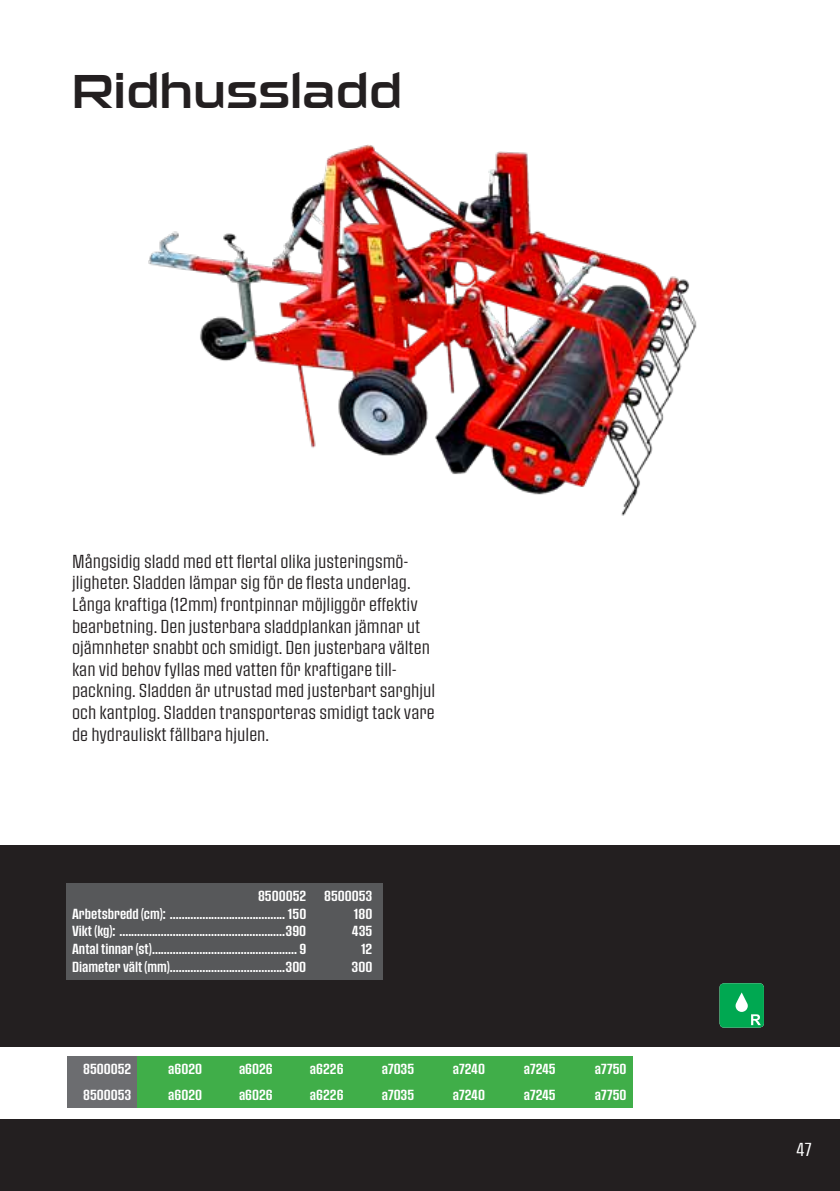
<style>
.page{position:relative;width:840px;height:1191px;background:#fff}
.page>*{position:absolute;margin:0;border:0;box-sizing:border-box;transform-origin:0 0}
.t1{font:48px "Sui Generis Rg";color:#231f20}
.t2{font:18px/21.6px "Pressio No.41";color:#231f20}
.t3{font:18px "Pressio No.41";color:#fff}
.t4{font:14px "Pressio No.43";color:#fff}
</style>
<div class="page">
<div style="left:0;top:1119px;width:839px;height:72px;background:#231f20"></div>
<div style="left:0;top:845px;width:839px;height:202px;background:#231f20"></div>
<img style="left:148px;top:144px;width:549px;height:372px">
<div style="left:67px;top:1056px;width:70px;height:25px;background:#6c6d70"></div>
<div style="left:138px;top:1056px;width:70px;height:25px;background:#40ae49"></div>
<div style="left:208px;top:1056px;width:70px;height:25px;background:#40ae49"></div>
<div style="left:279px;top:1056px;width:70px;height:25px;background:#40ae49"></div>
<div style="left:350px;top:1056px;width:70px;height:25px;background:#40ae49"></div>
<div style="left:420px;top:1056px;width:70px;height:25px;background:#40ae49"></div>
<div style="left:491px;top:1056px;width:70px;height:25px;background:#40ae49"></div>
<div style="left:561px;top:1056px;width:70px;height:25px;background:#40ae49"></div>
<div style="left:67px;top:1082px;width:70px;height:25px;background:#6c6d70"></div>
<div style="left:138px;top:1082px;width:70px;height:25px;background:#40ae49"></div>
<div style="left:208px;top:1082px;width:70px;height:25px;background:#40ae49"></div>
<div style="left:279px;top:1082px;width:70px;height:25px;background:#40ae49"></div>
<div style="left:350px;top:1082px;width:70px;height:25px;background:#40ae49"></div>
<div style="left:420px;top:1082px;width:70px;height:25px;background:#40ae49"></div>
<div style="left:491px;top:1082px;width:70px;height:25px;background:#40ae49"></div>
<div style="left:561px;top:1082px;width:70px;height:25px;background:#40ae49"></div>
<div style="left:719px;top:983px;width:44px;height:44px;background:#00a851;border-radius:4px"></div>
<svg style="left:735px;top:992px;width:25px;height:33px"></svg>
<div style="left:66px;top:883px;width:316px;height:25px;background:#57585a"></div>
<div style="left:66px;top:901px;width:316px;height:25px;background:#57585a"></div>
<div style="left:66px;top:918px;width:316px;height:26px;background:#57585a"></div>
<div style="left:66px;top:936px;width:316px;height:25px;background:#57585a"></div>
<div style="left:66px;top:954px;width:316px;height:25px;background:#57585a"></div>
<h1 class="t1" style="left:72px;top:64px;width:331px">Ridhussladd</h1>
<p class="t2" style="left:72px;top:550px;width:364px">Mångsidig sladd med ett flertal olika justeringsmö&shy;jligheter. Sladden lämpar sig för de flesta underlag.<br>Långa kraftiga (12mm) frontpinnar möjliggör effektiv bearbetning. Den justerbara sladdplankan jämnar ut ojämnheter snabbt och smidigt. Den justerbara välten kan vid behov fyllas med vatten för kraftigare till&shy;packning. Sladden är utrustad med justerbart sarghjul och kantplog. Sladden transporteras smidigt tack vare de hydrauliskt fällbara hjulen.</p>
<p class="t4" style="left:258px;top:887px;width:50px">8500052</p>
<p class="t4" style="left:324px;top:887px;width:50px">8500053</p>
<p class="t4" style="left:72px;top:905px;width:235px">Arbetsbredd (cm): ....................................... 150</p>
<p class="t4" style="left:354px;top:905px;width:20px">180</p>
<p class="t4" style="left:72px;top:923px;width:235px">Vikt (kg): ........................................................390</p>
<p class="t4" style="left:351px;top:923px;width:22px">435</p>
<p class="t4" style="left:72px;top:940px;width:235px">Antal tinnar (st)................................................. 9</p>
<p class="t4" style="left:361px;top:940px;width:13px">12</p>
<p class="t4" style="left:72px;top:958px;width:235px">Diameter vält (mm).......................................300</p>
<p class="t4" style="left:351px;top:958px;width:22px">300</p>
<p class="t4" style="left:83px;top:1060px;width:50px">8500052</p>
<p class="t4" style="left:168px;top:1060px;width:35px">a6020</p>
<p class="t4" style="left:239px;top:1060px;width:35px">a6026</p>
<p class="t4" style="left:310px;top:1060px;width:35px">a6226</p>
<p class="t4" style="left:381px;top:1060px;width:34px">a7035</p>
<p class="t4" style="left:452px;top:1060px;width:34px">a7240</p>
<p class="t4" style="left:523px;top:1060px;width:33px">a7245</p>
<p class="t4" style="left:594px;top:1060px;width:33px">a7750</p>
<p class="t4" style="left:83px;top:1087px;width:50px">8500053</p>
<p class="t4" style="left:168px;top:1087px;width:35px">a6020</p>
<p class="t4" style="left:239px;top:1087px;width:35px">a6026</p>
<p class="t4" style="left:310px;top:1087px;width:35px">a6226</p>
<p class="t4" style="left:381px;top:1087px;width:34px">a7035</p>
<p class="t4" style="left:452px;top:1087px;width:34px">a7240</p>
<p class="t4" style="left:523px;top:1087px;width:33px">a7245</p>
<p class="t4" style="left:594px;top:1087px;width:33px">a7750</p>
<p class="t3" style="left:795px;top:1139px;width:17px">47</p>
</div>
